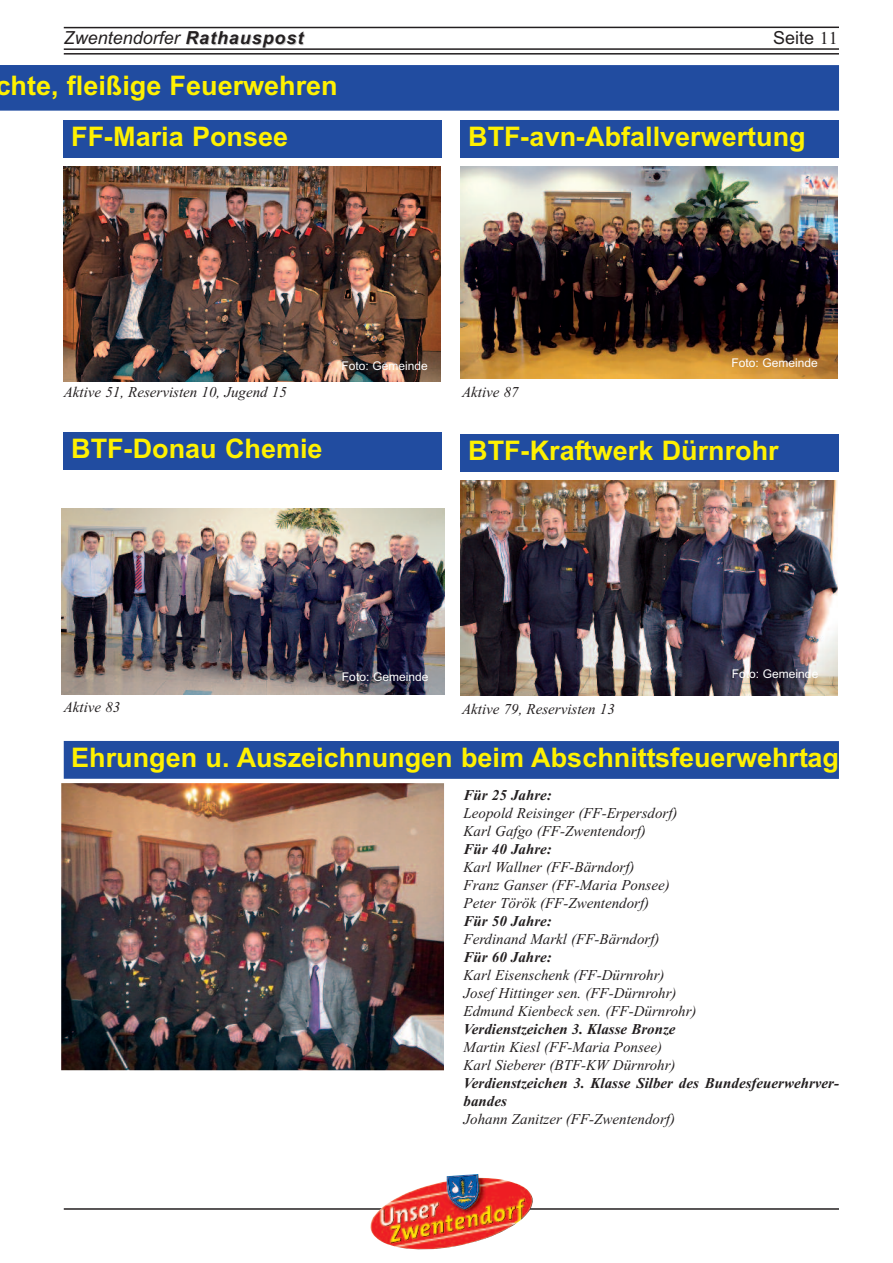
<style>
.page{position:relative;width:893px;height:1263px;background:#fff}
.page>*{position:absolute;margin:0;border:0;box-sizing:border-box;transform-origin:0 0}
.t1{font:700 27px/50.8px "Arial";color:#fff101}
.t2{font:italic 18px "Arial";color:#231f20}
.t3{font:18px "Arial";color:#231f20}
.t4{font:italic 15px/18px "Times New Roman";color:#231f20}
.t5{font:italic 700 15px/18.3px "Times New Roman";color:#231f20}
.t6{font:12px "Arial";color:#fff}
.s1{font-weight:700}
.s2{font-family:"Times New Roman"}
</style>
<div class="page">
<hr style="left:64px;top:27px;width:775px;height:1px;background:#231f20">
<hr style="left:64px;top:48px;width:775px;height:2px;background:#231f20">
<hr style="left:64px;top:53px;width:775px;height:2px;background:#231f20">
<hr style="left:64px;top:1208px;width:775px;height:2px;background:#231f20">
<img style="left:370px;top:1174px;width:163px;height:75px">
<div style="left:0;top:65px;width:839px;height:46px;background:#214ca0"></div>
<div style="left:64px;top:120px;width:378px;height:38px;background:#214ca0"></div>
<img style="left:64px;top:167px;width:377px;height:214px">
<div style="left:461px;top:120px;width:378px;height:38px;background:#214ca0"></div>
<img style="left:461px;top:167px;width:376px;height:211px">
<div style="left:64px;top:432px;width:378px;height:38px;background:#214ca0"></div>
<img style="left:61px;top:509px;width:383px;height:185px">
<div style="left:461px;top:434px;width:378px;height:38px;background:#214ca0"></div>
<img style="left:461px;top:481px;width:376px;height:215px">
<img style="left:61px;top:783px;width:383px;height:287px">
<div style="left:64px;top:741px;width:775px;height:38px;background:#214ca0"></div>
<p class="t2" style="left:64px;top:27px;width:241px">Zwentendorfer <span class="s1">Rathauspost</span></p>
<p class="t3" style="left:773px;top:27px;width:66px">Seite <span class="s2">11</span></p>
<h1 class="t1" style="left:71px;top:60px;width:268px;text-indent:-76px">chte, fleißige Feuerwehren<br>FF-Maria Ponsee</h1>
<h1 class="t1" style="left:468px;top:111px;width:339px">BTF-avn-Abfallverwertung</h1>
<p class="t6" style="left:341px;top:359px;width:88px">Foto: Gemeinde</p>
<p class="t4" style="left:64px;top:383px;width:225px">Aktive 51, Reservisten 10, Jugend 15</p>
<p class="t4" style="left:462px;top:383px;width:58px">Aktive 87</p>
<p class="t6" style="left:731px;top:356px;width:88px">Foto: Gemeinde</p>
<h1 class="t1" style="left:71px;top:424px;width:253px">BTF-Donau Chemie</h1>
<h1 class="t1" style="left:468px;top:425px;width:312px">BTF-Kraftwerk Dürnrohr</h1>
<p class="t6" style="left:342px;top:670px;width:88px">Foto: Gemeinde</p>
<p class="t6" style="left:732px;top:667px;width:88px">Foto: Gemeinde</p>
<p class="t4" style="left:64px;top:698px;width:58px">Aktive 83</p>
<p class="t4" style="left:462px;top:700px;width:154px">Aktive 79, Reservisten 13</p>
<h1 class="t1" style="left:71px;top:732px;width:769px">Ehrungen u. Auszeichnungen beim Abschnittsfeuerwehrtag</h1>
<p class="t5" style="left:464px;top:785px;width:90px">Für 25 Jahre:</p>
<p class="t4" style="left:464px;top:804px;width:216px">Leopold Reisinger (FF-Erpersdorf)<br>Karl Gafgo (FF-Zwentendorf)</p>
<p class="t5" style="left:464px;top:839px;width:90px">Für 40 Jahre:</p>
<p class="t4" style="left:464px;top:858px;width:208px">Karl Wallner (FF-Bärndorf)<br>Franz Ganser (FF-Maria Ponsee)<br>Peter Török (FF-Zwentendorf)</p>
<p class="t5" style="left:464px;top:911px;width:90px">Für 50 Jahre:</p>
<p class="t4" style="left:464px;top:930px;width:197px">Ferdinand Markl (FF-Bärndorf)</p>
<p class="t5" style="left:464px;top:947px;width:90px">Für 60 Jahre:</p>
<p class="t4" style="left:464px;top:966px;width:235px">Karl Eisenschenk (FF-Dürnrohr)<br>Josef Hittinger sen. (FF-Dürnrohr)<br>Edmund Kienbeck sen. (FF-Dürnrohr)</p>
<p class="t5" style="left:464px;top:1019px;width:213px">Verdienstzeichen 3. Klasse Bronze</p>
<p class="t4" style="left:464px;top:1038px;width:214px">Martin Kiesl (FF-Maria Ponsee)<br>Karl Sieberer (BTF-KW Dürnrohr)</p>
<p class="t5" style="left:463px;top:1073px;width:376px">Verdienstzeichen 3. Klasse Silber des Bundesfeuerwehrver&shy;bandes</p>
<p class="t4" style="left:463px;top:1110px;width:213px">Johann Zanitzer (FF-Zwentendorf)</p>
</div>
